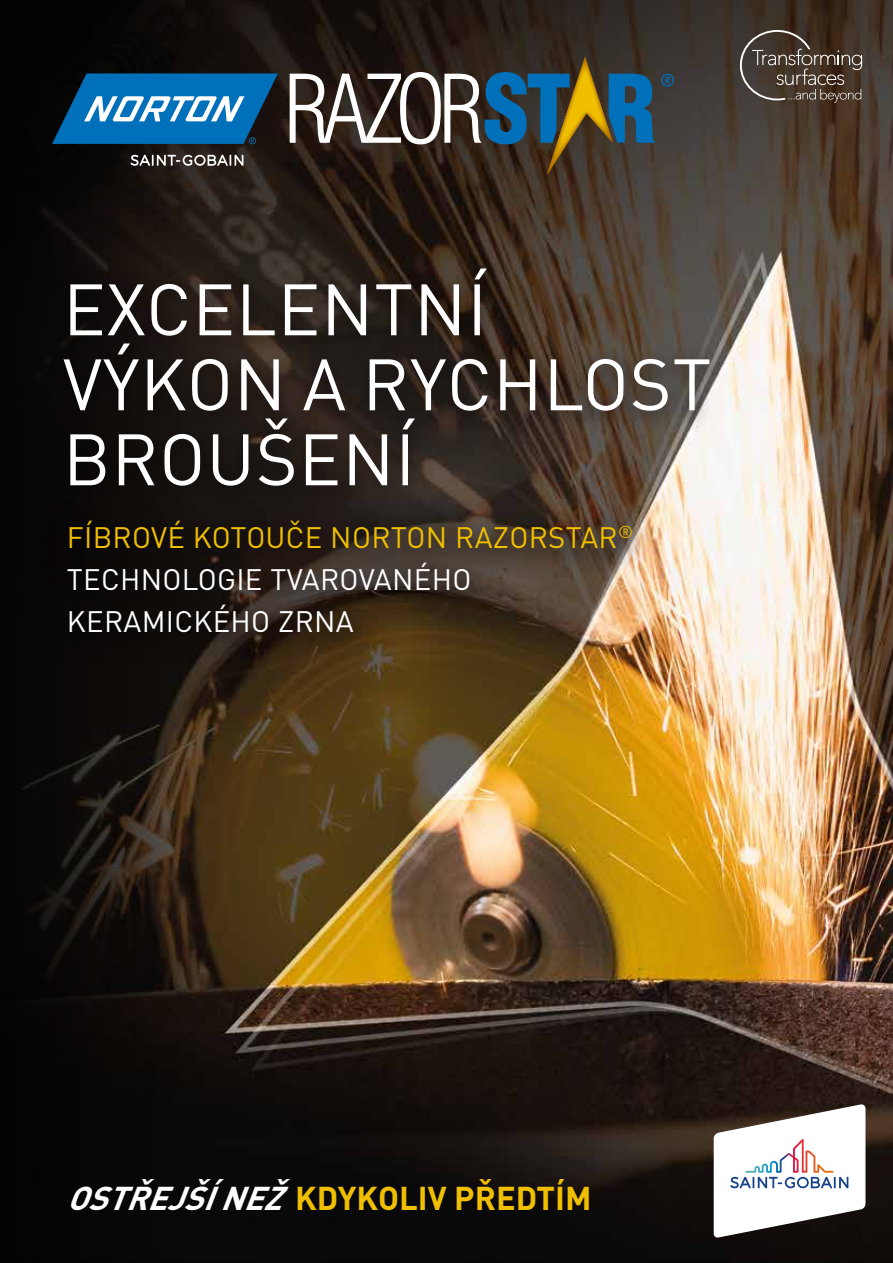
<style>
.page{position:relative;width:893px;height:1263px;background:#fff}
.page>*{position:absolute;margin:0;border:0;box-sizing:border-box;transform-origin:0 0}
.t1{font:71.4px/75px "DIN Pro";letter-spacing:.01em;color:#fff}
.t2{font:700 32.55px "DIN Pro";color:#efbf00}
.t3{font:29.25px/42px "DIN Pro";letter-spacing:.01em;color:#fff}
.s1{color:#efbf00}
.s2{font-style:italic;color:#fff}
</style>
<div class="page">
<img style="left:0;top:0;width:893px;height:1263px">
<div style="left:45px;top:253px;width:683px;height:257px;background:#000;opacity:.25"></div>
<div style="left:41px;top:500px;width:617px;height:166px;background:#000;opacity:.25"></div>
<svg style="left:740px;top:30px;width:122px;height:73px;background:#56493f"></svg>
<svg style="left:131px;top:155px;width:112px;height:11px"></svg>
<svg style="left:52px;top:73px;width:226px;height:71px;background:#2070a6"></svg>
<svg style="left:290px;top:56px;width:365px;height:118px;background:#494d49"></svg>
<svg style="left:661px;top:74px;width:13px;height:13px"></svg>
<svg style="left:714px;top:1104px;width:151px;height:134px"></svg>
<h1 class="t1" style="left:63px;top:269px;width:650px">EXCELENTNÍ<br>VÝKON A RYCHLOST<br>BROUŠENÍ</h1>
<p class="t3" style="left:67px;top:515px;width:568px"><span class="s1">FÍBROVÉ KOTOUČE NORTON RAZORSTAR</span><sup>®<br></sup>TECHNOLOGIE TVAROVANÉHO<br>KERAMICKÉHO ZRNA</p>
<p class="t2" style="left:67px;top:1176px;width:526px"><span class="s2">OSTŘEJŠÍNEŽ</span>KDYKOLIV PŘEDTÍM</p>
</div>
